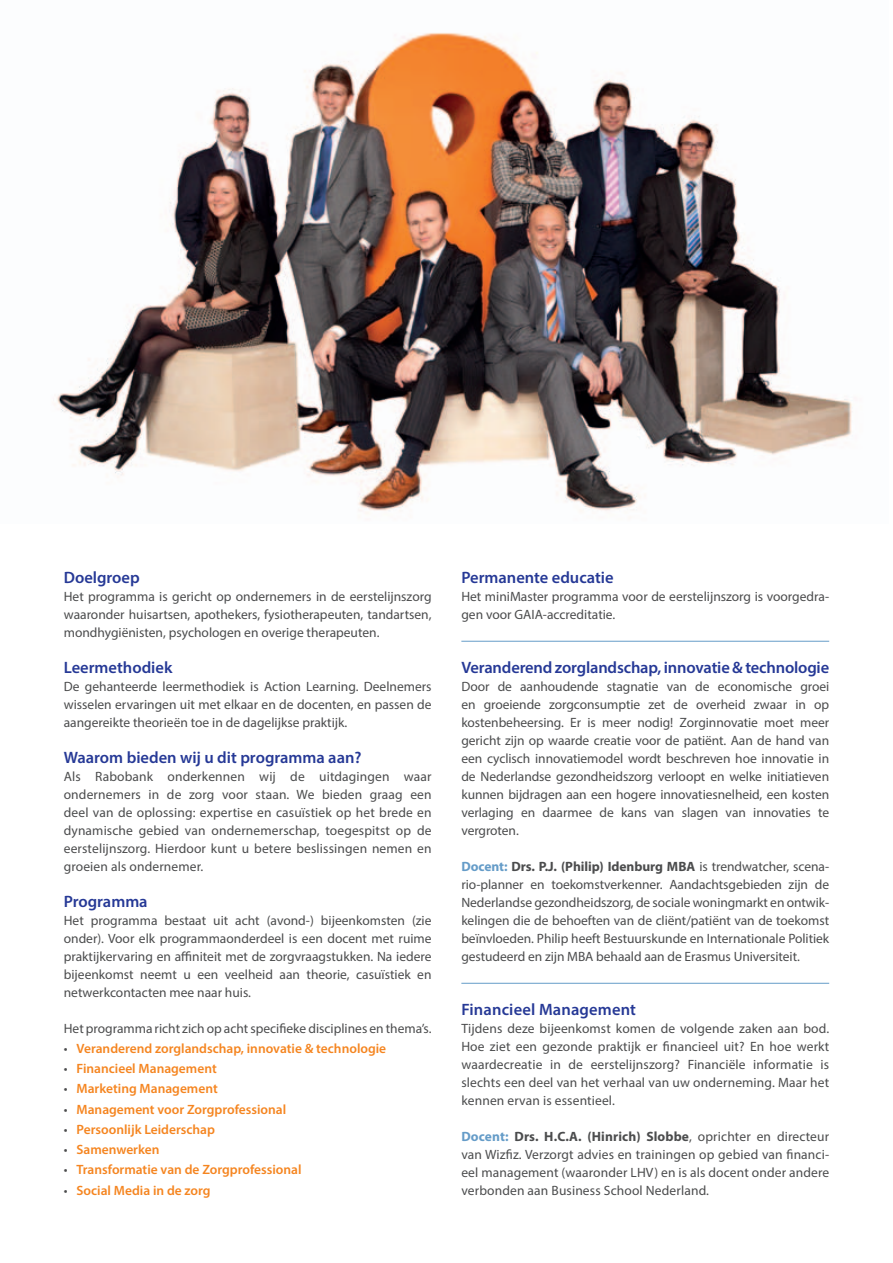
<style>
.page{position:relative;width:893px;height:1263px;background:#fff}
.page>*{position:absolute;margin:0;border:0;box-sizing:border-box;transform-origin:0 0}
.t1{font:600 16.5px "Myriad Pro";color:#263996}
.t2{font:13.5px/18px "Myriad Pro";color:#4b4c4d;text-align:justify}
.t3{font:600 13.5px "Myriad Pro";color:#f58520}
.s1{font-weight:400;color:#4b4c4d}
.s2{font-weight:700;color:#659cc8}
.s3{font-weight:700}
</style>
<div class="page">
<hr style="left:461px;top:641px;width:368px;height:1px;background:#659cc8">
<hr style="left:461px;top:983px;width:368px;height:1px;background:#659cc8">
<img style="left:54px;top:33px;width:798px;height:481px">
<p class="t1" style="left:64px;top:566px;width:77px">Doelgroep</p>
<p class="t2" style="left:64px;top:587px;width:369px">Het programma is gericht op ondernemers in de eerstelijnszorg waaronder huisartsen, apothekers, fysiotherapeuten, tandartsen, mondhygiënisten, psychologen en overige therapeuten.</p>
<p class="t1" style="left:64px;top:656px;width:110px">Leermethodiek</p>
<p class="t2" style="left:64px;top:677px;width:369px">De gehanteerde leermethodiek is Action Learning. Deelnemers wisselen ervaringen uit met elkaar en de docenten, en passen de aangereikte theorieën toe in de dagelijkse praktijk.</p>
<p class="t1" style="left:64px;top:746px;width:299px">Waarom bieden wij u dit programma aan?</p>
<p class="t2" style="left:64px;top:767px;width:369px">Als Rabobank onderkennen wij de uitdagingen waar ondernemers in de zorg voor staan. We bieden graag een deel van de oplossing: expertise en casuïstiek op het brede en dynamische gebied van ondernemerschap, toegespitst op de eerstelijnszorg. Hierdoor kunt u betere beslissingen nemen en groeien als ondernemer.</p>
<p class="t1" style="left:64px;top:890px;width:85px">Programma</p>
<p class="t2" style="left:64px;top:911px;width:369px">Het programma bestaat uit acht (avond-) bijeenkomsten (zie onder). Voor elk programmaonderdeel is een docent met ruime praktijkervaring en affiniteit met de zorgvraagstukken. Na iedere bijeenkomst neemt u een veelheid aan theorie, casuïstiek en netwerkcontacten mee naar huis.</p>
<p class="t2" style="left:64px;top:1019px;width:369px">Het programma richt zich op acht specifieke disciplines en thema’s.</p>
<p class="t3" style="left:64px;top:1040px;width:324px"><span class="s1">•</span> Veranderend zorglandschap, innovatie &amp; technologie</p>
<p class="t3" style="left:64px;top:1060px;width:154px"><span class="s1">•</span> Financieel Management</p>
<p class="t3" style="left:64px;top:1080px;width:155px"><span class="s1">•</span> Marketing Management</p>
<p class="t3" style="left:64px;top:1100px;width:224px"><span class="s1">•</span> Management voor Zorgprofessional</p>
<p class="t3" style="left:64px;top:1121px;width:153px"><span class="s1">•</span> Persoonlijk Leiderschap</p>
<p class="t3" style="left:64px;top:1141px;width:97px"><span class="s1">•</span> Samenwerken</p>
<p class="t3" style="left:64px;top:1161px;width:239px"><span class="s1">•</span> Transformatie van de Zorgprofessional</p>
<p class="t3" style="left:64px;top:1181px;width:148px"><span class="s1">•</span> Social Media in de zorg</p>
<p class="t1" style="left:461px;top:566px;width:154px">Permanente educatie</p>
<p class="t2" style="left:461px;top:587px;width:369px">Het miniMaster programma voor de eerstelijnszorg is voorgedra&shy;gen voor GAIA-accreditatie.</p>
<p class="t1" style="left:461px;top:656px;width:369px">Veranderend zorglandschap, innovatie &amp; technologie</p>
<p class="t2" style="left:461px;top:677px;width:369px">Door de aanhoudende stagnatie van de economische groei en groeiende zorgconsumptie zet de overheid zwaar in op kostenbeheersing. Er is meer nodig! Zorginnovatie moet meer gericht zijn op waarde creatie voor de patiënt. Aan de hand van een cyclisch innovatiemodel wordt beschreven hoe innovatie in de Nederlandse gezondheidszorg verloopt en welke initiatieven kunnen bijdragen aan een hogere innovatiesnelheid, een kosten verlaging en daarmee de kans van slagen van innovaties te vergroten.</p>
<p class="t2" style="left:461px;top:857px;width:369px"><span class="s2">Docent:</span> <span class="s3">Drs. P.J. (Philip) Idenburg MBA</span> is trendwatcher, scena&shy;rio-planner en toekomstverkenner. Aandachtsgebieden zijn de Nederlandse gezondheidszorg, de sociale woningmarkt en ontwik&shy;kelingen die de behoeften van de cliënt/patiënt van de toekomst beïnvloeden. Philip heeft Bestuurskunde en Internationale Politiek gestudeerd en zijn MBA behaald aan de Erasmus Universiteit.</p>
<p class="t1" style="left:461px;top:998px;width:176px">Financieel Management</p>
<p class="t2" style="left:461px;top:1019px;width:369px">Tijdens deze bijeenkomst komen de volgende zaken aan bod.<br>Hoe ziet een gezonde praktijk er financieel uit? En hoe werkt waardecreatie in de eerstelijnszorg? Financiële informatie is slechts een deel van het verhaal van uw onderneming. Maar het kennen ervan is essentieel.</p>
<p class="t2" style="left:461px;top:1127px;width:369px"><span class="s2">Docent:</span> <span class="s3">Drs. H.C.A. (Hinrich) Slobbe</span>, oprichter en directeur van Wizfiz. Verzorgt advies en trainingen op gebied van financi&shy;eel management (waaronder LHV) en is als docent onder andere verbonden aan Business School Nederland.</p>
</div>
